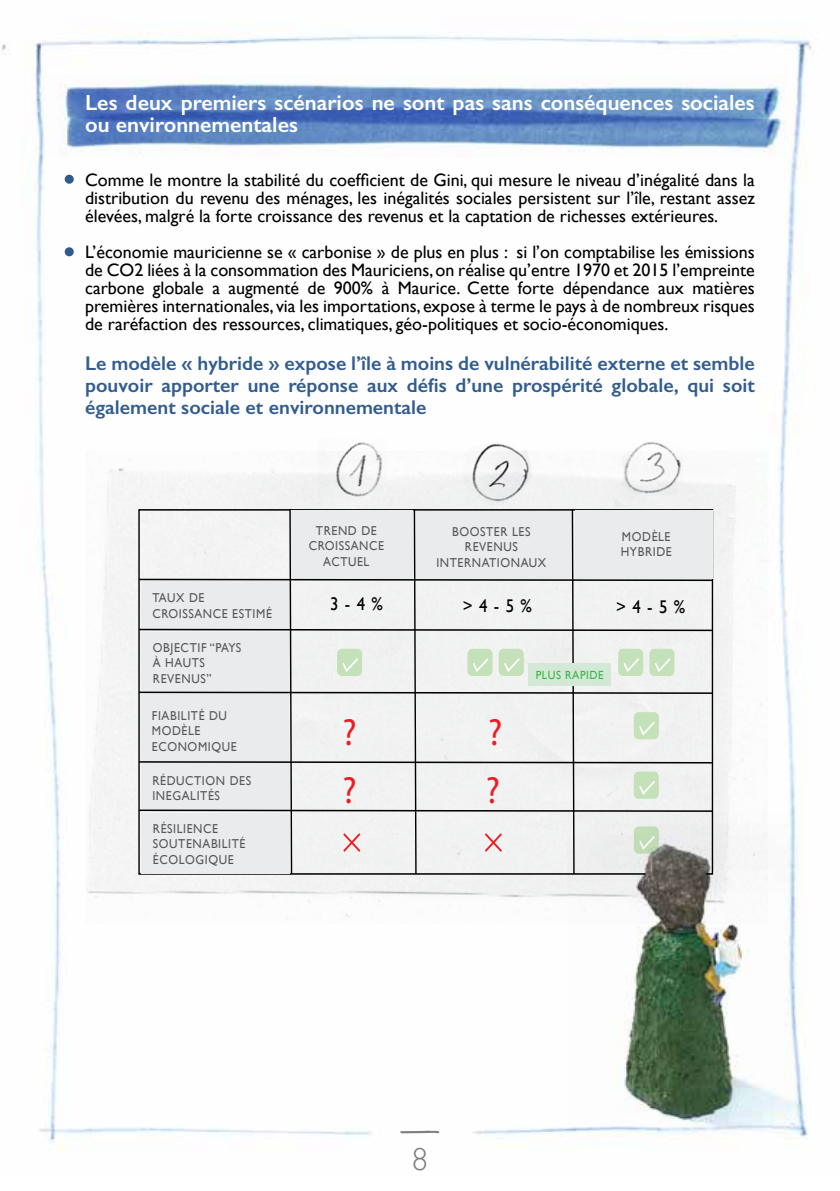
<style>
.page{position:relative;width:840px;height:1191px;background:#fff}
.page>*{position:absolute;margin:0;border:0;box-sizing:border-box;transform-origin:0 0}
.t1{font:38px "Myriad Pro";color:#ed1d24;scale:.92 1}
.t2{font:300 32.4px "Gill Sans";color:#7e8083}
.t3{font:600 22px/22px "Gill Sans";color:#fff}
.t4{font:600 20px/22px "Gill Sans";color:#325c8f;text-align:justify}
.t5{font:18.4px "Gill Sans";color:#000;scale:.92 1}
.t6{font:18px/18px "Gill Sans";color:#000;text-align:justify}
.t7{font:12.8px/15.4px "Gill Sans";letter-spacing:.05em;color:#58595b;scale:.92 1}
.t8{font:11.8px "Gill Sans";letter-spacing:.05em;color:#39b54a;scale:.92 1}
</style>
<div class="page">
<img style="left:2px;top:32px;width:810px;height:1118px">
<img style="left:38px;top:76px;width:746px;height:81px">
<svg style="left:400px;top:1130px;width:39px;height:3px"></svg>
<div style="left:85px;top:451px;width:682px;height:472px;background:#f5f6f6"></div>
<div style="left:65px;top:175px;width:9px;height:9px;background:#325c8f;border-radius:50%"></div>
<div style="left:65px;top:247px;width:9px;height:9px;background:#325c8f;border-radius:50%"></div>
<img style="left:317px;top:438px;width:69px;height:68px">
<img style="left:463px;top:438px;width:68px;height:68px">
<img style="left:614px;top:438px;width:68px;height:68px">
<svg style="left:139px;top:510px;width:573px;height:414px"></svg>
<img style="left:567px;top:812px;width:230px;height:322px">
<p class="t3" style="left:85px;top:91px;width:671px">Les deux premiers scénarios ne sont pas sans conséquences sociales ou environnementales</p>
<p class="t6" style="left:85px;top:170px;width:670px">Comme le montre la stabilité du coefficient de Gini, qui mesure le niveau d’inégalité dans la distribution du revenu des ménages, les inégalités sociales persistent sur l’île, restant assez élevées, malgré la forte croissance des revenus et la captation de richesses extérieures.</p>
<p class="t6" style="left:85px;top:242px;width:670px">L’économie mauricienne se « carbonise » de plus en plus : si l’on comptabilise les émissions de CO2 liées à la consommation des Mauriciens, on réalise qu’entre 1970 et 2015 l’empreinte carbone globale a augmenté de 900% à Maurice. Cette forte dépendance aux matières premières internationales, via les importations, expose à terme le pays à de nombreux risques de raréfaction des ressources, climatiques, géo-politiques et socio-économiques.</p>
<p class="t4" style="left:85px;top:352px;width:670px">Le modèle « hybride » expose l’île à moins de vulnérabilité externe et semble pouvoir apporter une réponse aux défis d’une prospérité globale, qui soit également sociale et environnementale</p>
<p class="t7" style="left:152px;top:590px;width:131px">TAUX DE<br>CROISSANCE ESTIMÉ</p>
<p class="t7" style="left:153px;top:639px;width:98px">OBJECTIF “PAYS<br>À HAUTS<br>REVENUS”</p>
<p class="t7" style="left:152px;top:707px;width:94px">FIABILITÉ DU<br>MODÈLE<br>ECONOMIQUE</p>
<p class="t7" style="left:152px;top:772px;width:109px">RÉDUCTION DES<br>INEGALITÉS</p>
<p class="t7" style="left:153px;top:820px;width:102px">RÉSILIENCE<br>SOUTENABILITÉ<br>ÉCOLOGIQUE</p>
<p class="t7" style="left:308px;top:522px;width:83px;text-align:center">TREND DE<br>CROISSANCE<br>ACTUEL</p>
<p class="t7" style="left:436px;top:524px;width:121px;text-align:center">BOOSTER LES<br>REVENUS<br>INTERNATIONAUX</p>
<p class="t7" style="left:620px;top:529px;width:57px">MODÈLE<br>HYBRIDE</p>
<p class="t5" style="left:330px;top:592px;width:59px">3 - 4 %</p>
<p class="t5" style="left:462px;top:595px;width:77px">&gt; 4 - 5 %</p>
<p class="t5" style="left:615px;top:596px;width:77px">&gt; 4 - 5 %</p>
<h1 class="t1" style="left:342px;top:709px;width:17px">?</h1>
<h1 class="t1" style="left:488px;top:709px;width:17px">?</h1>
<h1 class="t1" style="left:342px;top:767px;width:17px">?</h1>
<h1 class="t1" style="left:485px;top:767px;width:17px">?</h1>
<p class="t8" style="left:535px;top:668px;width:75px">PLUS RAPIDE</p>
<h2 class="t2" style="left:411px;top:1133px;width:18px">8</h2>
</div>
